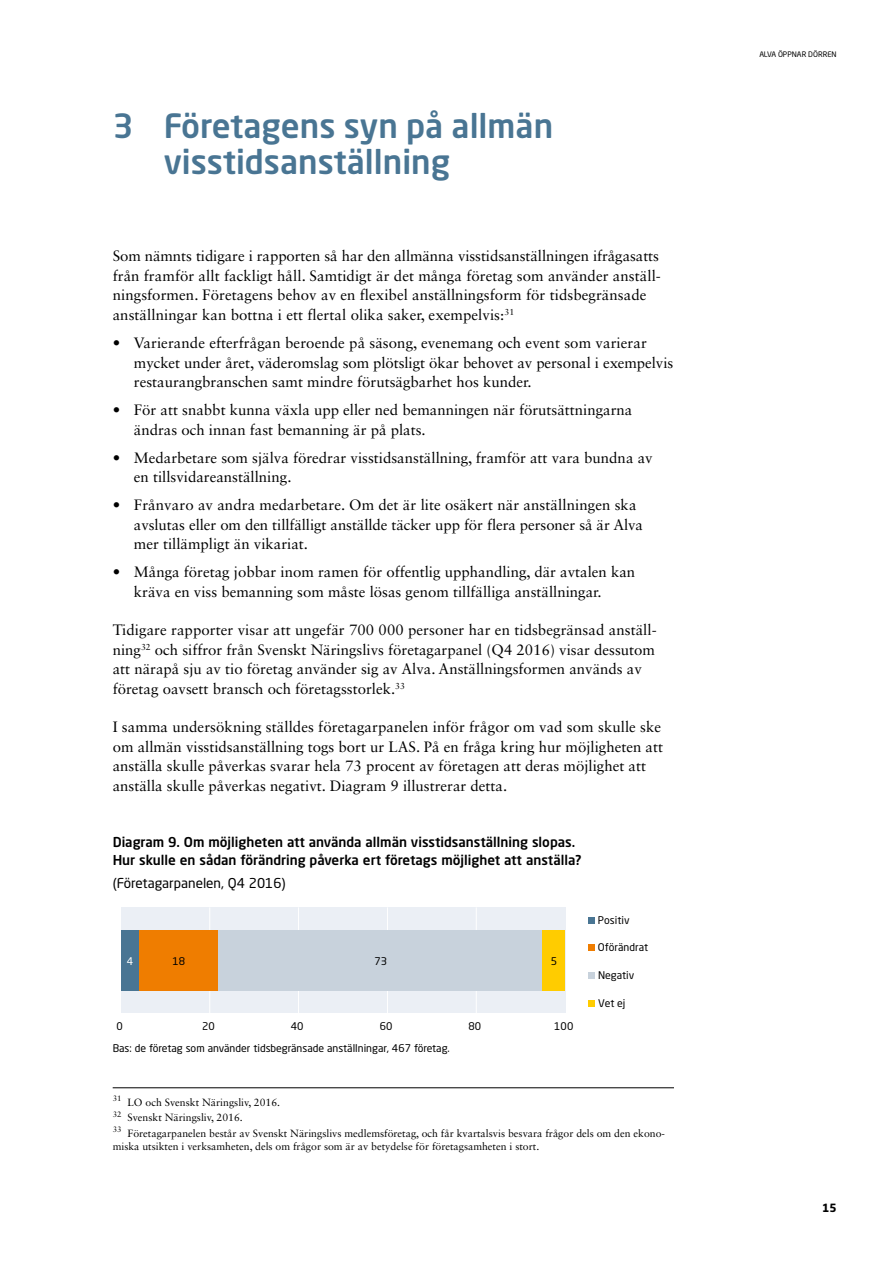
<style>
.page{position:relative;width:893px;height:1263px;background:#fff}
.page>*{position:absolute;margin:0;border:0;box-sizing:border-box;transform-origin:0 0}
.t1{font:500 33px/36px "Neo Sans Pro";color:#497593}
.t2{font:15px/19.5px "Sabon LT Std";color:#000}
.t3{font:500 13.5px/18px "Neo Sans Pro";color:#000}
.t4{font:13.5px "Neo Sans Pro";color:#000}
.t5{font:700 11.25px "Neo Sans Pro";color:#000}
.t6{font:10.5px/15.6px "Sabon LT Std";color:#000}
.t7{font:10.5px "Neo Sans Pro";color:#000}
.t8{font:10.5px "Neo Sans Pro";color:#fff}
.t9{font:7.5px "Neo Sans Pro";color:#000}
</style>
<div class="page">
<div style="left:121px;top:908px;width:444px;height:105px;background:#ebeff5"></div>
<hr style="left:476px;top:907px;width:1px;height:107px;background:#fff">
<hr style="left:387px;top:907px;width:1px;height:107px;background:#fff">
<hr style="left:298px;top:907px;width:1px;height:107px;background:#fff">
<hr style="left:209px;top:907px;width:1px;height:107px;background:#fff">
<div style="left:121px;top:930px;width:18px;height:61px;background:#497593"></div>
<div style="left:139px;top:930px;width:80px;height:61px;background:#ef7d00"></div>
<div style="left:219px;top:930px;width:324px;height:61px;background:#c8d2dc"></div>
<div style="left:543px;top:930px;width:22px;height:61px;background:#fc0"></div>
<div style="left:588px;top:917px;width:7px;height:6px;background:#497593"></div>
<div style="left:588px;top:944px;width:7px;height:7px;background:#ef7d00"></div>
<div style="left:588px;top:972px;width:7px;height:7px;background:#c8d2dc"></div>
<div style="left:588px;top:1000px;width:7px;height:6px;background:#fc0"></div>
<hr style="left:113px;top:1087px;width:561px;height:1px;background:#000">
<h1 class="t1" style="left:164px;top:107px;width:391px;text-indent:-51px">3 Företagens syn på allmän visstidsanställning</h1>
<p class="t2" style="left:113px;top:246px;width:550px">Som nämnts tidigare i rapporten så har den allmänna visstidsanställningen ifrågasatts från framför allt fackligt håll. Samtidigt är det många företag som använder anställ&shy;ningsformen. Företagens behov av en flexibel anställningsform för tidsbegränsade anställningar kan bottna i ett flertal olika saker, exempelvis:<sup>31</sup></p>
<p class="t2" style="left:134px;top:333px;width:541px;text-indent:-21px">• Varierande efterfrågan beroende på säsong, evenemang och event som varierar mycket under året, väderomslag som plötsligt ökar behovet av personal i exempelvis restaurangbranschen samt mindre förutsägbarhet hos kunder.</p>
<p class="t2" style="left:134px;top:400px;width:500px;text-indent:-21px">• För att snabbt kunna växla upp eller ned bemanningen när förutsättningarna ändras och innan fast bemanning är på plats.</p>
<p class="t2" style="left:134px;top:447px;width:520px;text-indent:-21px">• Medarbetare som själva föredrar visstidsanställning, framför att vara bundna av en tillsvidareanställning.</p>
<p class="t2" style="left:134px;top:495px;width:511px;text-indent:-21px">• Frånvaro av andra medarbetare. Om det är lite osäkert när anställningen ska avslutas eller om den tillfälligt anställde täcker upp för flera personer så är Alva mer tillämpligt än vikariat.</p>
<p class="t2" style="left:134px;top:562px;width:503px;text-indent:-21px">• Många företag jobbar inom ramen för offentlig upphandling, där avtalen kan kräva en viss bemanning som måste lösas genom tillfälliga anställningar.</p>
<p class="t2" style="left:113px;top:620px;width:546px">Tidigare rapporter visar att ungefär 700 000 personer har en tidsbegränsad anställ&shy;ning<sup>32</sup> och siffror från Svenskt Näringslivs företagarpanel (Q4 2016) visar dessutom att närapå sju av tio företag använder sig av Alva. Anställningsformen används av företag oavsett bransch och företagsstorlek.<sup>33</sup></p>
<p class="t2" style="left:113px;top:717px;width:552px">I samma undersökning ställdes företagarpanelen inför frågor om vad som skulle ske om allmän visstidsanställning togs bort ur LAS. På en fråga kring hur möjligheten att anställa skulle påverkas svarar hela 73 procent av företagen att deras möjlighet att anställa skulle påverkas negativt. Diagram 9 illustrerar detta.</p>
<p class="t3" style="left:113px;top:833px;width:470px">Diagram 9. Om möjligheten att använda allmän visstidsanställning slopas.<br>Hur skulle en sådan förändring påverka ert företags möjlighet att anställa?</p>
<p class="t4" style="left:113px;top:874px;width:174px">(Företagarpanelen, Q4 2016)</p>
<p class="t8" style="left:127px;top:954px;width:8px">4</p>
<p class="t7" style="left:173px;top:954px;width:14px">18</p>
<p class="t7" style="left:375px;top:954px;width:14px">73</p>
<p class="t7" style="left:551px;top:954px;width:8px">5</p>
<p class="t7" style="left:116px;top:1020px;width:8px">0</p>
<p class="t7" style="left:202px;top:1020px;width:14px">20</p>
<p class="t7" style="left:291px;top:1020px;width:14px">40</p>
<p class="t7" style="left:380px;top:1020px;width:14px">60</p>
<p class="t7" style="left:469px;top:1020px;width:14px">80</p>
<p class="t7" style="left:554px;top:1020px;width:21px">100</p>
<p class="t7" style="left:113px;top:1041px;width:337px">Bas: de företag som använder tidsbegränsade anställningar, 467 företag.</p>
<p class="t7" style="left:598px;top:913px;width:33px">Positiv</p>
<p class="t7" style="left:598px;top:941px;width:52px">Oförändrat</p>
<p class="t7" style="left:598px;top:969px;width:38px">Negativ</p>
<p class="t7" style="left:598px;top:996px;width:29px">Vet ej</p>
<p class="t6" style="left:113px;top:1094px;width:554px"><sup>31</sup> LO och Svenskt Näringsliv, 2016.<br><sup>32</sup> Svenskt Näringsliv, 2016.<br><sup>33</sup> Företagarpanelen består av Svenskt Näringslivs medlemsföretag, och får kvartalsvis besvara frågor dels om den ekono-</p>
<p class="t6" style="left:113px;top:1139px;width:428px">miska utsikten i verksamheten, dels om frågor som är av betydelse för företagsamheten i stort.</p>
<p class="t9" style="left:759px;top:49px;width:79px">ALVA ÖPPNAR DÖRREN</p>
<p class="t5" style="left:822px;top:1200px;width:16px">15</p>
</div>
